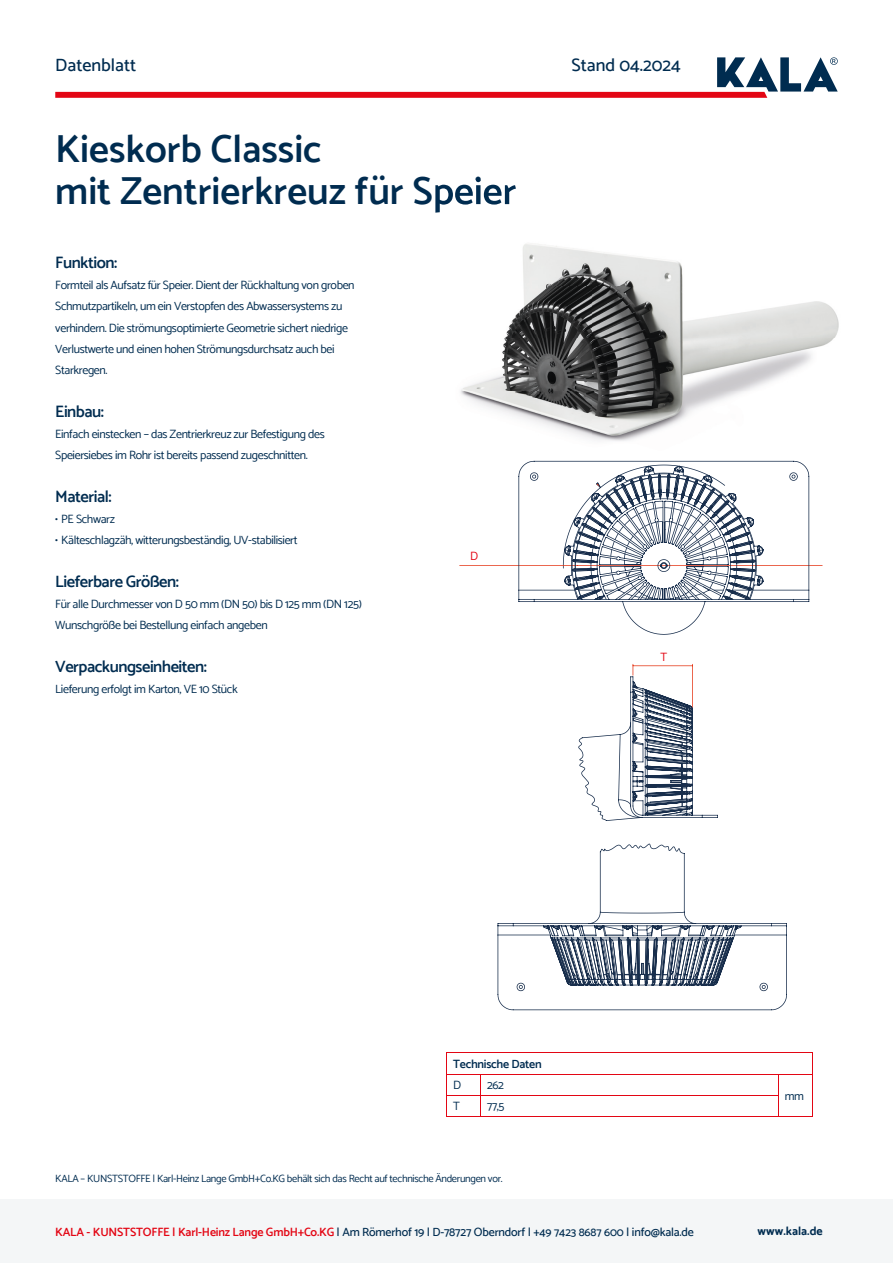
<style>
.page{position:relative;width:893px;height:1263px;background:#fff}
.page>*{position:absolute;margin:0;border:0;box-sizing:border-box;transform-origin:0 0}
.t1{font:600 39px/42px "Catamaran";color:#002c50}
.t2{font:500 18px "Catamaran";color:#002c50}
.t3{font:600 16.5px "Catamaran";letter-spacing:-.03em;color:#002c50}
.t4{font:12px/21.3px "Catamaran";letter-spacing:-.03em;color:#002c50}
.t5{font:500 12px "Catamaran";letter-spacing:-.015em;color:#002c50}
.t6{font:600 12px "Catamaran";letter-spacing:-.02em;color:#002c50}
.t7{font:700 12px "Catamaran";color:#002c50}
.t8{font:12px "Catamaran";color:#e30614}
.t9{font:10.5px "Catamaran";letter-spacing:-.03em;color:#002c50}
.s1{font-weight:600;color:#e30614}
.s2{font-size:11.7px}
</style>
<div class="page">
<svg style="left:55px;top:57px;width:783px;height:41px"></svg>
<div style="left:0;top:1199px;width:893px;height:64px;background:#f4f6f7"></div>
<hr style="left:446px;top:1053px;width:35px;height:1px;background:#e30614">
<hr style="left:481px;top:1053px;width:297px;height:1px;background:#e30614">
<hr style="left:778px;top:1053px;width:35px;height:1px;background:#e30614">
<hr style="left:446px;top:1074px;width:35px;height:1px;background:#e30614">
<hr style="left:481px;top:1074px;width:297px;height:1px;background:#e30614">
<hr style="left:778px;top:1074px;width:35px;height:1px;background:#e30614">
<svg style="left:812px;top:1054px;width:1px;height:62px"></svg>
<hr style="left:778px;top:1116px;width:35px;height:1px;background:#e30614">
<hr style="left:446px;top:1095px;width:35px;height:1px;background:#e30614">
<svg style="left:446px;top:1054px;width:1px;height:62px"></svg>
<hr style="left:481px;top:1095px;width:297px;height:1px;background:#e30614">
<svg style="left:480px;top:1075px;width:1px;height:41px"></svg>
<svg style="left:778px;top:1075px;width:1px;height:41px"></svg>
<hr style="left:446px;top:1116px;width:35px;height:1px;background:#e30614">
<hr style="left:481px;top:1116px;width:297px;height:1px;background:#e30614">
<img style="left:460px;top:244px;width:379px;height:253px">
<img style="left:435px;top:181px;width:81px;height:32px">
<hr style="left:577px;top:565px;width:246px;height:1px;background:#e53616">
<hr style="left:459px;top:565px;width:119px;height:1px;background:#e53616">
<svg style="left:518px;top:461px;width:291px;height:174px"></svg>
<svg style="left:518px;top:465px;width:291px;height:137px"></svg>
<svg style="left:578px;top:664px;width:140px;height:157px"></svg>
<svg style="left:497px;top:844px;width:290px;height:166px"></svg>
<svg style="left:498px;top:912px;width:289px;height:73px"></svg>
<h2 class="t2" style="left:55px;top:55px;width:83px">Datenblatt</h2>
<h2 class="t2" style="left:571px;top:55px;width:111px">Stand 04.2024</h2>
<h1 class="t1" style="left:55px;top:128px;width:463px">Kieskorb Classic<br>mit Zentrierkreuz für Speier</h1>
<h3 class="t3" style="left:55px;top:253px;width:64px">Funktion:</h3>
<p class="t4" style="left:55px;top:274px;width:301px">Formteil als Aufsatz für Speier. Dient der Rückhaltung von groben Schmutzpartikeln, um ein Verstopfen des Abwassersystems zu verhindern. Die strömungsoptimierte Geometrie sichert niedrige Verlustwerte und einen hohen Strömungsdurchsatz auch bei Starkregen.</p>
<h3 class="t3" style="left:55px;top:401px;width:50px">Einbau:</h3>
<p class="t4" style="left:55px;top:423px;width:271px">Einfach einstecken – das Zentrierkreuz zur Befestigung des<br>Speiersiebes im Rohr ist bereits passend zugeschnitten.</p>
<h3 class="t3" style="left:55px;top:486px;width:58px">Material:</h3>
<p class="t4" style="left:55px;top:508px;width:61px">• PE Schwarz</p>
<p class="t4" style="left:55px;top:529px;width:244px">• Kälteschlagzäh, witterungsbeständig, UV-stabilisiert</p>
<h3 class="t3" style="left:55px;top:571px;width:125px">Lieferbare Größen:</h3>
<p class="t4" style="left:55px;top:593px;width:308px">Für alle Durchmesser von D 50 mm (DN 50) bis D 125 mm (DN 125)<br>Wunschgröße bei Bestellung einfach angeben</p>
<h3 class="t3" style="left:55px;top:656px;width:153px">Verpackungseinheiten:</h3>
<p class="t4" style="left:55px;top:678px;width:184px">Lieferung erfolgt im Karton, VE 10 Stück</p>
<p class="t8" style="left:470px;top:549px;width:10px">D</p>
<p class="t8" style="left:660px;top:650px;width:8px">T</p>
<p class="t6" style="left:453px;top:1056px;width:90px">Technische Daten</p>
<p class="t4" style="left:453px;top:1074px;width:10px">D</p>
<p class="t4" style="left:487px;top:1074px;width:18px">262</p>
<p class="t4" style="left:453px;top:1095px;width:8px">T</p>
<p class="t4" style="left:487px;top:1095px;width:19px">77,5</p>
<p class="t9" style="left:55px;top:1172px;width:449px">KALA – KUNSTSTOFFE | Karl-Heinz Lange GmbH+Co.KG behält sich das Recht auf technische Änderungen vor.</p>
<p class="t5" style="left:55px;top:1224px;width:640px"><span class="s1">KALA - KUNSTSTOFFE | Karl-Heinz Lange GmbH+Co.KG</span> | Am Römerhof 19 | D-78727 Oberndorf | <span class="s2">+49 7423 8687 600</span> | info@kala.de</p>
<p class="t4" style="left:785px;top:1085px;width:21px">mm</p>
<p class="t7" style="left:758px;top:1224px;width:67px">www.kala.de</p>
</div>
